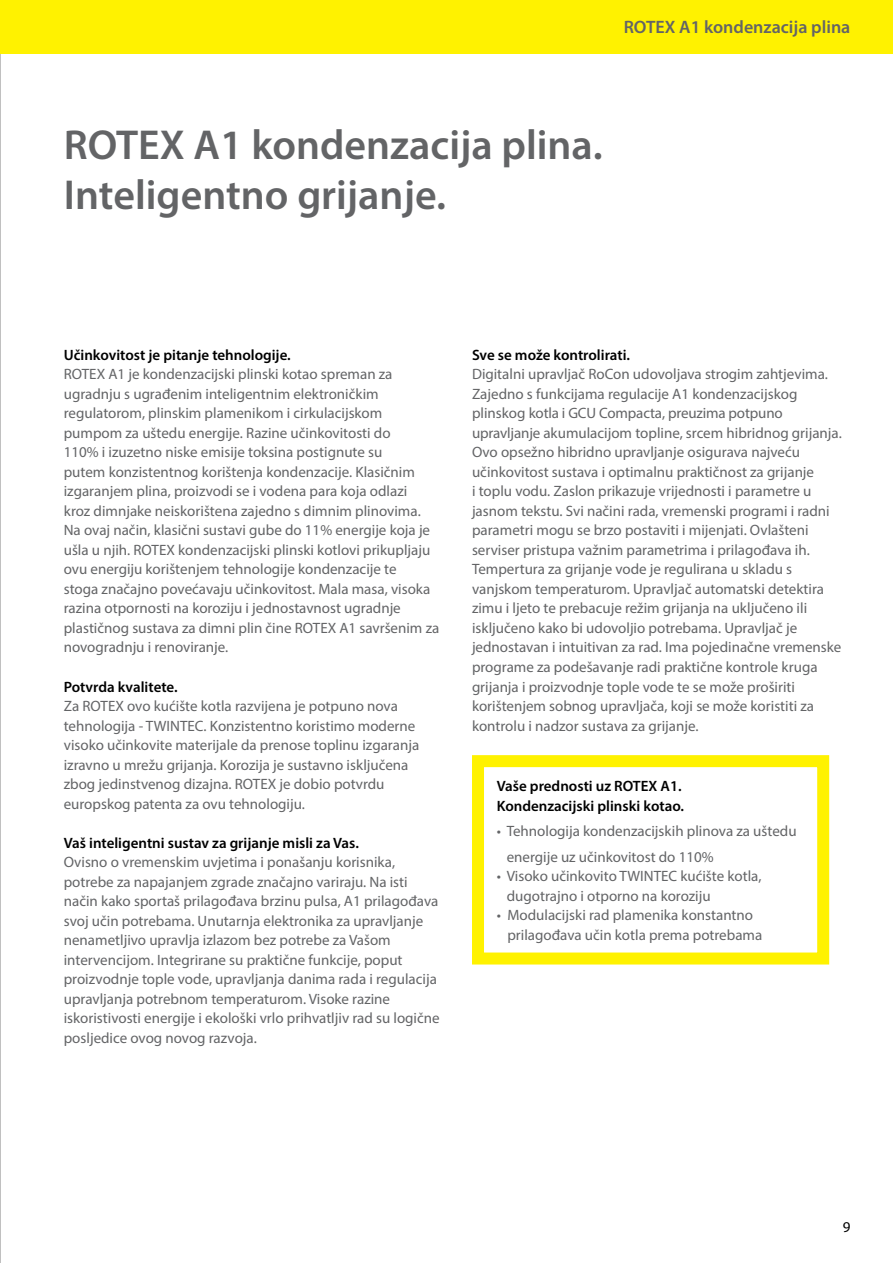
<style>
.page{position:relative;width:893px;height:1263px;background:#fff}
.page>*{position:absolute;margin:0;border:0;box-sizing:border-box;transform-origin:0 0}
.t1{font:600 42px/50.4px "Myriad Pro";color:#636466}
.t2{font:600 18px "Myriad Pro";color:#636466}
.t3{font:15px/19.5px "Myriad Pro";color:#636466}
.t4{font:600 15px/19.5px "Myriad Pro";color:#000}
.t5{font:15px "Myriad Pro";color:#000}
</style>
<div class="page">
<img style="left:0;top:0;width:1px;height:1263px">
<img style="left:0;top:336px;width:1px;height:808px">
<div style="left:472px;top:755px;width:357px;height:209px;border:12px solid #fff200"></div>
<div style="left:0;top:0;width:893px;height:53px;background:#fff200"></div>
<p class="t2" style="left:624px;top:16px;width:228px">ROTEX A1 kondenzacija plina</p>
<h1 class="t1" style="left:64px;top:119px;width:541px">ROTEX A1 kondenzacija plina.<br>Inteligentno grijanje.</h1>
<p class="t4" style="left:64px;top:345px;width:228px">Učinkovitost je pitanje tehnologije.</p>
<p class="t3" style="left:64px;top:364px;width:377px">ROTEX A1 je kondenzacijski plinski kotao spreman za ugradnju s ugrađenim inteligentnim elektroničkim regulatorom, plinskim plamenikom i cirkulacijskom pumpom za uštedu energije. Razine učinkovitosti do<br>110% i izuzetno niske emisije toksina postignute su<br>putem konzistentnog korištenja kondenzacije. Klasičnim izgaranjem plina, proizvodi se i vodena para koja odlazi<br>kroz dimnjake neiskorištena zajedno s dimnim plinovima.<br>Na ovaj način, klasični sustavi gube do 11% energije koja je ušla u njih. ROTEX kondenzacijski plinski kotlovi prikupljaju ovu energiju korištenjem tehnologije kondenzacije te<br>stoga značajno povećavaju učinkovitost. Mala masa, visoka razina otpornosti na koroziju i jednostavnost ugradnje plastičnog sustava za dimni plin čine ROTEX A1 savršenim za novogradnju i renoviranje.</p>
<p class="t4" style="left:64px;top:676px;width:115px">Potvrda kvalitete.</p>
<p class="t3" style="left:64px;top:696px;width:357px">Za ROTEX ovo kućište kotla razvijena je potpuno nova tehnologija - TWINTEC. Konzistentno koristimo moderne visoko učinkovite materijale da prenose toplinu izgaranja izravno u mrežu grijanja. Korozija je sustavno isključena zbog jedinstvenog dizajna. ROTEX je dobio potvrdu europskog patenta za ovu tehnologiju.</p>
<p class="t4" style="left:64px;top:832px;width:297px">Vaš inteligentni sustav za grijanje misli za Vas.</p>
<p class="t3" style="left:64px;top:852px;width:377px">Ovisno o vremenskim uvjetima i ponašanju korisnika, potrebe za napajanjem zgrade značajno variraju. Na isti način kako sportaš prilagođava brzinu pulsa, A1 prilagođava svoj učin potrebama. Unutarnja elektronika za upravljanje nenametljivo upravlja izlazom bez potrebe za Vašom intervencijom. Integrirane su praktične funkcije, poput proizvodnje tople vode, upravljanja danima rada i regulacija upravljanja potrebnom temperaturom. Visoke razine iskoristivosti energije i ekološki vrlo prihvatljiv rad su logične posljedice ovog novog razvoja.</p>
<p class="t4" style="left:472px;top:345px;width:160px">Sve se može kontrolirati.</p>
<p class="t3" style="left:472px;top:364px;width:371px">Digitalni upravljač RoCon udovoljava strogim zahtjevima.<br>Zajedno s funkcijama regulacije A1 kondenzacijskog plinskog kotla i GCU Compacta, preuzima potpuno upravljanje akumulacijom topline, srcem hibridnog grijanja.<br>Ovo opsežno hibridno upravljanje osigurava najveću učinkovitost sustava i optimalnu praktičnost za grijanje<br>i toplu vodu. Zaslon prikazuje vrijednosti i parametre u jasnom tekstu. Svi načini rada, vremenski programi i radni parametri mogu se brzo postaviti i mijenjati. Ovlašteni serviser pristupa važnim parametrima i prilagođava ih.<br>Tempertura za grijanje vode je regulirana u skladu s vanjskom temperaturom. Upravljač automatski detektira zimu i ljeto te prebacuje režim grijanja na uključeno ili isključeno kako bi udovoljio potrebama. Upravljač je jednostavan i intuitivan za rad. Ima pojedinačne vremenske programe za podešavanje radi praktične kontrole kruga grijanja i proizvodnje tople vode te se može proširiti korištenjem sobnog upravljača, koji se može koristiti za kontrolu i nadzor sustava za grijanje.</p>
<p class="t4" style="left:497px;top:776px;width:189px">Vaše prednosti uz ROTEX A1.<br>Kondenzacijski plinski kotao.</p>
<p class="t3" style="left:507px;top:818px;width:291px;line-height:25.5px;text-indent:-10px">• Tehnologija kondenzacijskih plinova za uštedu energije uz učinkovitost do 110%</p>
<p class="t3" style="left:507px;top:866px;width:256px;text-indent:-10px">• Visoko učinkovito TWINTEC kućište kotla, dugotrajno i otporno na koroziju</p>
<p class="t3" style="left:507px;top:905px;width:256px;text-indent:-11px">• Modulacijski rad plamenika konstantno prilagođava učin kotla prema potrebama</p>
<p class="t5" style="left:843px;top:1218px;width:9px">9</p>
</div>
